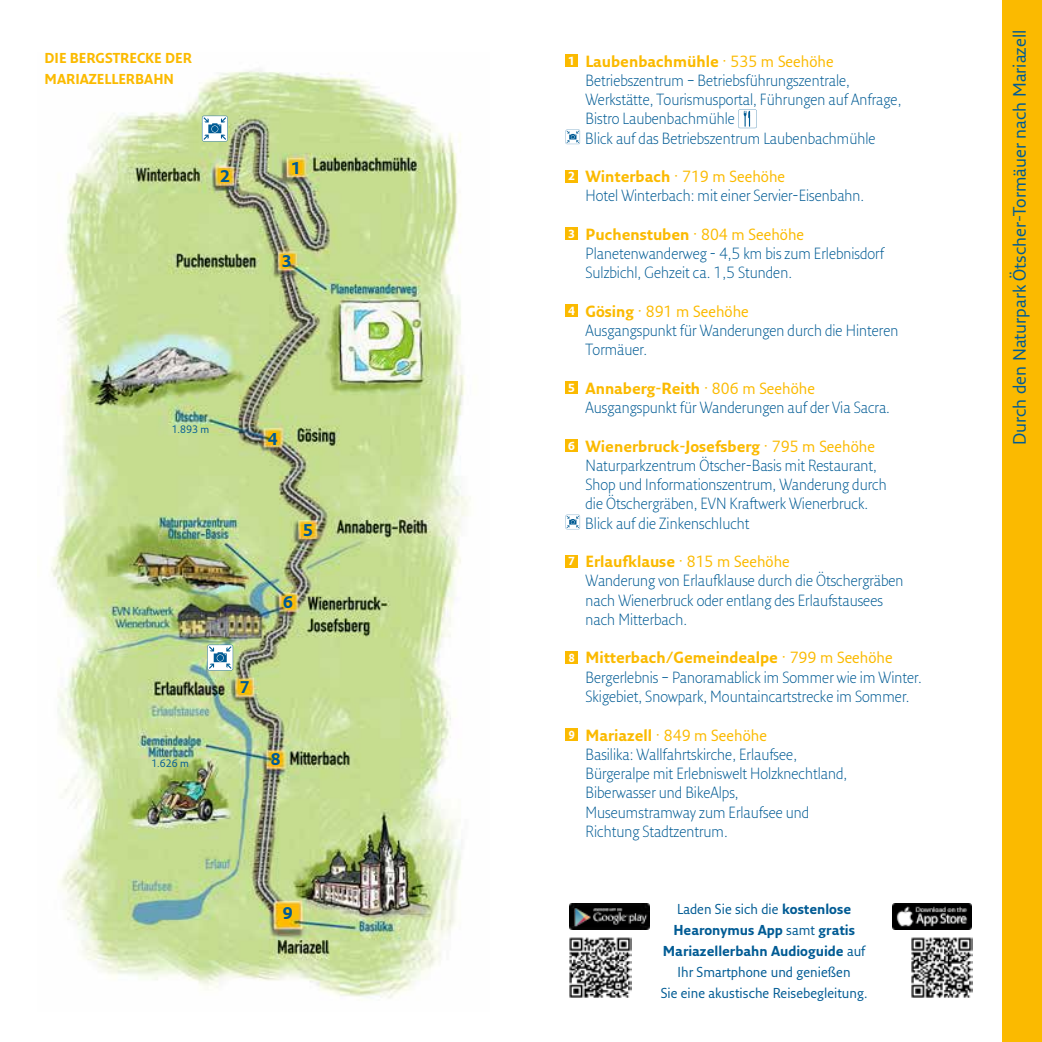
<style>
.page{position:relative;width:1042px;height:1042px;background:#fff}
.page>*{position:absolute;margin:0;border:0;box-sizing:border-box;transform-origin:0 0}
.t1{font:17.5px "Fresco Sans Pro";color:#005b94}
.t2{font:700 16.45px "Fresco Sans Pro";color:#005b94}
.t3{font:300 15.75px/19.2px "Fresco Sans Pro";color:#005b94;scale:.95 1}
.t4{font:14px/21px "Fresco Sans Pro";color:#005b94;text-align:center;scale:.95 1}
.t5{font:700 14px/21px "Fresco Sans Pro";color:#fbba00;scale:.95 1}
.t6{font:10.5px "Fresco Sans Pro";color:#005b94;scale:.95 1}
.s1{font-weight:700;font-size:11.38px;color:#fff}
.s2{font-weight:700;color:#fbba00}
.s3{font-weight:400;color:#fbba00}
.s4{font-weight:700}
</style>
<div class="page">
<img style="left:51px;top:70px;width:420px;height:928px">
<svg style="left:202px;top:116px;width:26px;height:26px"></svg>
<svg style="left:207px;top:645px;width:26px;height:25px"></svg>
<div style="left:566px;top:55px;width:12px;height:12px;background:#fbba00"></div>
<svg style="left:738px;top:110px;width:19px;height:18px"></svg>
<svg style="left:566px;top:130px;width:14px;height:14px"></svg>
<div style="left:566px;top:170px;width:12px;height:12px;background:#fbba00"></div>
<div style="left:566px;top:228px;width:12px;height:12px;background:#fbba00"></div>
<div style="left:566px;top:305px;width:12px;height:12px;background:#fbba00"></div>
<div style="left:566px;top:382px;width:12px;height:12px;background:#fbba00"></div>
<div style="left:566px;top:440px;width:12px;height:12px;background:#fbba00"></div>
<svg style="left:566px;top:515px;width:14px;height:14px"></svg>
<div style="left:566px;top:555px;width:12px;height:12px;background:#fbba00"></div>
<div style="left:566px;top:651px;width:12px;height:12px;background:#fbba00"></div>
<div style="left:566px;top:728px;width:12px;height:12px;background:#fbba00"></div>
<div style="left:1002px;top:0;width:40px;height:1042px;background:#fbba00"></div>
<img style="left:569px;top:903px;width:80px;height:26px">
<img style="left:892px;top:903px;width:80px;height:26px">
<img style="left:569px;top:937px;width:62px;height:61px">
<img style="left:911px;top:937px;width:62px;height:61px">
<p class="t5" style="left:45px;top:47px;width:157px">DIE BERGSTRECKE DER<br>MARIAZELLERBAHN</p>
<p class="t2" style="left:220px;top:166px;width:11px">2</p>
<p class="t2" style="left:291px;top:157px;width:11px">1</p>
<p class="t2" style="left:282px;top:251px;width:11px">3</p>
<p class="t6" style="left:172px;top:422px;width:41px">1.893 m</p>
<p class="t6" style="left:151px;top:757px;width:41px">1.626 m</p>
<p class="t2" style="left:268px;top:428px;width:11px">4</p>
<p class="t2" style="left:303px;top:520px;width:11px">5</p>
<p class="t2" style="left:283px;top:591px;width:11px">6</p>
<p class="t2" style="left:240px;top:677px;width:11px">7</p>
<p class="t2" style="left:271px;top:748px;width:11px">8</p>
<p class="t2" style="left:283px;top:903px;width:11px">9</p>
<p class="t3" style="left:585px;top:51px;width:334px;text-indent:-17px"><span class="s1">1</span> <span class="s2">Laubenbachmühle</span> <span class="s3">∙ 535 m Seehöhe </span>Betriebszentrum – Betriebsführungszentrale, Werkstätte, Tourismusportal, Führungen auf Anfrage, Bistro Laubenbachmühle<br>Blick auf das Betriebszentrum Laubenbachmühle</p>
<p class="t3" style="left:585px;top:166px;width:295px;text-indent:-17px"><span class="s1">2</span> <span class="s2">Winterbach</span> <span class="s3">∙ 719 m Seehöhe<br></span>Hotel Winterbach: mit einer Servier-Eisenbahn.</p>
<p class="t3" style="left:585px;top:224px;width:316px;text-indent:-17px"><span class="s1">3</span> <span class="s2">Puchenstuben</span> <span class="s3">∙ 804 m Seehöhe<br></span>Planetenwanderweg - 4,5 km bis zum Erlebnisdorf<br>Sulzbichl, Gehzeit ca. 1,5 Stunden.</p>
<p class="t3" style="left:585px;top:301px;width:331px;text-indent:-17px"><span class="s1">4</span> <span class="s2">Gösing</span> <span class="s3">∙ 891 m Seehöhe<br></span>Ausgangspunkt für Wanderungen durch die Hinteren<br>Tormäuer.</p>
<p class="t3" style="left:585px;top:378px;width:322px;text-indent:-17px"><span class="s1">5</span> <span class="s2">Annaberg-Reith</span> <span class="s3">∙ 806 m Seehöhe<br></span>Ausgangspunkt für Wanderungen auf der Via Sacra.</p>
<p class="t3" style="left:585px;top:436px;width:319px;text-indent:-17px"><span class="s1">6</span> <span class="s2">Wienerbruck-Josefsberg</span> <span class="s3">∙ 795 m Seehöhe </span>Naturparkzentrum Ötscher-Basis mit Restaurant, Shop und Informationszentrum, Wanderung durch die Ötschergräben, EVN Kraftwerk Wienerbruck.<br>Blick auf die Zinkenschlucht</p>
<p class="t3" style="left:585px;top:551px;width:336px;text-indent:-17px"><span class="s1">7</span> <span class="s2">Erlaufklause</span> <span class="s3">∙ 815 m Seehöhe<br></span>Wanderung von Erlaufklause durch die Ötschergräben nach Wienerbruck oder entlang des Erlaufstausees nach Mitterbach.</p>
<p class="t3" style="left:585px;top:648px;width:356px;text-indent:-17px"><span class="s1">8</span> <span class="s2">Mitterbach/Gemeindealpe</span> <span class="s3">∙ 799 m Seehöhe<br></span>Bergerlebnis – Panoramablick im Sommer wie im Winter.<br>Skigebiet, Snowpark, Mountaincartstrecke im Sommer.</p>
<p class="t3" style="left:585px;top:725px;width:277px;text-indent:-17px"><span class="s1">9</span> <span class="s2">Mariazell</span> <span class="s3">∙ 849 m Seehöhe<br></span>Basilika: Wallfahrtskirche, Erlaufsee, Bürgeralpe mit Erlebniswelt Holzknechtland, Biberwasser und BikeAlps, Museumstramway zum Erlaufsee und Richtung Stadtzentrum.</p>
<p class="t4" style="left:661px;top:898px;width:219px">Laden Sie sich die <span class="s4">kostenlose<br>Hearonymus App</span> samt <span class="s4">gratis<br>Mariazellerbahn Audioguide</span> auf<br>Ihr Smartphone und genießen<br>Sie eine akustische Reisebegleitung.</p>
<p class="t1" style="left:1009px;top:445px;width:417px;rotate:-90deg">Durch den Naturpark Ötscher-Tormäuer nach Mariazell</p>
</div>
